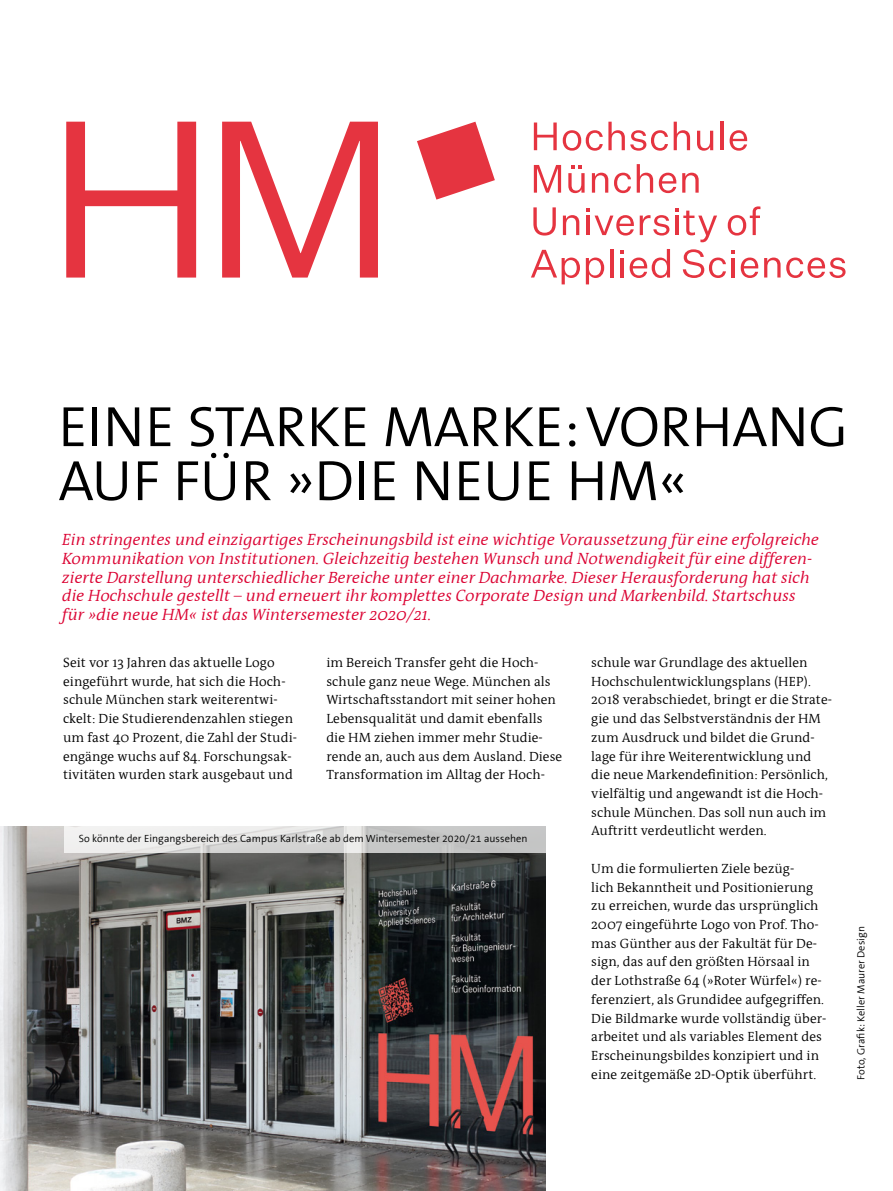
<style>
.page{position:relative;width:893px;height:1191px;background:#fff}
.page>*{position:absolute;margin:0;border:0;box-sizing:border-box;transform-origin:0 0}
.t1{font:57.3px/54px "FHM The Sans";letter-spacing:-.01em;color:#000}
.fließtext_Kopie{font:italic 16.5px/18.8px "FHM Antiqua";letter-spacing:.005em;color:#db0031}
.fließtext_Kopie_2{font:13.5px/18.8px "FHM Antiqua";letter-spacing:.005em;color:#000}
.fließtext_Kopie_3{font:10.5px "FHM The Sans";letter-spacing:.005em;color:#000}
</style>
<div class="page">
<svg style="left:417px;top:122px;width:78px;height:78px"></svg>
<svg style="left:66px;top:122px;width:130px;height:155px"></svg>
<svg style="left:222px;top:122px;width:156px;height:155px"></svg>
<hr style="left:610px;top:249px;width:3px;height:28px;background:#e53440">
<hr style="left:621px;top:258px;width:3px;height:19px;background:#e53440">
<svg style="left:620px;top:250px;width:4px;height:4px"></svg>
<svg style="left:586px;top:257px;width:18px;height:27px"></svg>
<svg style="left:531px;top:250px;width:49px;height:34px"></svg>
<svg style="left:630px;top:249px;width:40px;height:29px"></svg>
<svg style="left:741px;top:257px;width:17px;height:21px"></svg>
<svg style="left:764px;top:257px;width:81px;height:21px"></svg>
<svg style="left:683px;top:249px;width:52px;height:29px"></svg>
<svg style="left:533px;top:207px;width:23px;height:28px"></svg>
<svg style="left:563px;top:215px;width:16px;height:20px"></svg>
<svg style="left:640px;top:215px;width:29px;height:20px"></svg>
<svg style="left:675px;top:208px;width:42px;height:34px"></svg>
<svg style="left:728px;top:206px;width:32px;height:29px"></svg>
<svg style="left:586px;top:208px;width:48px;height:27px"></svg>
<svg style="left:637px;top:164px;width:16px;height:29px"></svg>
<svg style="left:592px;top:173px;width:16px;height:20px"></svg>
<svg style="left:534px;top:165px;width:27px;height:28px"></svg>
<svg style="left:614px;top:173px;width:17px;height:20px"></svg>
<svg style="left:568px;top:165px;width:17px;height:28px"></svg>
<svg style="left:659px;top:173px;width:17px;height:20px"></svg>
<svg style="left:682px;top:173px;width:17px;height:20px"></svg>
<hr style="left:720px;top:122px;width:4px;height:28px;background:#e53440">
<svg style="left:674px;top:122px;width:16px;height:28px"></svg>
<svg style="left:730px;top:130px;width:17px;height:21px"></svg>
<svg style="left:697px;top:131px;width:16px;height:20px"></svg>
<svg style="left:534px;top:122px;width:23px;height:28px"></svg>
<svg style="left:563px;top:122px;width:105px;height:29px"></svg>
<img style="left:0;top:826px;width:546px;height:365px">
<svg style="left:64px;top:826px;width:482px;height:26px"></svg>
<p class="t1" style="left:58px;top:402px;width:791px">EINE STARKE MARKE:VORHANG<br>AUF FÜR »DIE NEUE HM«</p>
<p class="fließtext_Kopie" style="left:62px;top:531px;width:758px">Ein stringentes und einzigartiges Erscheinungsbild ist eine wichtige Voraussetzung für eine erfolgreiche Kommunikation von Institutionen. Gleichzeitig bestehen Wunsch und Notwendigkeit für eine differen&shy;zierte Darstellung unterschiedlicher Bereiche unter einer Dachmarke. Dieser Herausforderung hat sich die Hochschule gestellt – und erneuert ihr komplettes Corporate Design und Markenbild. Startschuss für »die neue HM« ist das Wintersemester 2020/21.</p>
<p class="fließtext_Kopie_2" style="left:591px;top:653px;width:242px">schule war Grundlage des aktuellen Hochschulentwicklungsplans (HEP).<br>2018 verabschiedet, bringt er die Strate&shy;gie und das Selbstverständnis der HM zum Ausdruck und bildet die Grund&shy;lage für ihre Weiterentwicklung und die neue Markendefinition: Persönlich, vielfältig und angewandt ist die Hoch&shy;schule München. Das soll nun auch im Auftritt verdeutlicht werden.</p>
<p class="fließtext_Kopie_2" style="left:591px;top:859px;width:237px">Um die formulierten Ziele bezüg-<br>lich Bekanntheit und Positionierung zu erreichen, wurde das ursprünglich 2007 eingeführte Logo von Prof. Tho&shy;mas Günther aus der Fakultät für De&shy;sign, das auf den größten Hörsaal in der Lothstraße 64 (»Roter Würfel«) re&shy;ferenziert, als Grundidee aufgegriffen.<br>Die Bildmarke wurde vollständig über&shy;arbeitet und als variables Element des Erscheinungsbildes konzipiert und in eine zeitgemäße 2D-Optik überführt.</p>
<p class="fließtext_Kopie_2" style="left:63px;top:653px;width:235px">Seit vor 13 Jahren das aktuelle Logo eingeführt wurde, hat sich die Hoch&shy;schule München stark weiterentwi&shy;ckelt: Die Studierendenzahlen stiegen um fast 40 Prozent, die Zahl der Studi&shy;engänge wuchs auf 84. Forschungsak&shy;tivitäten wurden stark ausgebaut und</p>
<p class="fließtext_Kopie_2" style="left:326px;top:653px;width:237px">im Bereich Transfer geht die Hoch&shy;schule ganz neue Wege. München als Wirtschaftsstandort mit seiner hohen Lebensqualität und damit ebenfalls die HM ziehen immer mehr Studie&shy;rende an, auch aus dem Ausland. Diese Transformation im Alltag der Hoch-</p>
<p class="fließtext_Kopie_3" style="left:79px;top:833px;width:450px">So könnte der Eingangsbereich des Campus Karlstraße ab dem Wintersemester 2020/21 aussehen</p>
<p class="fließtext_Kopie_3" style="left:855px;top:1079px;width:155px;rotate:-90deg">Foto, Grafik: Keller Maurer Design</p>
</div>
